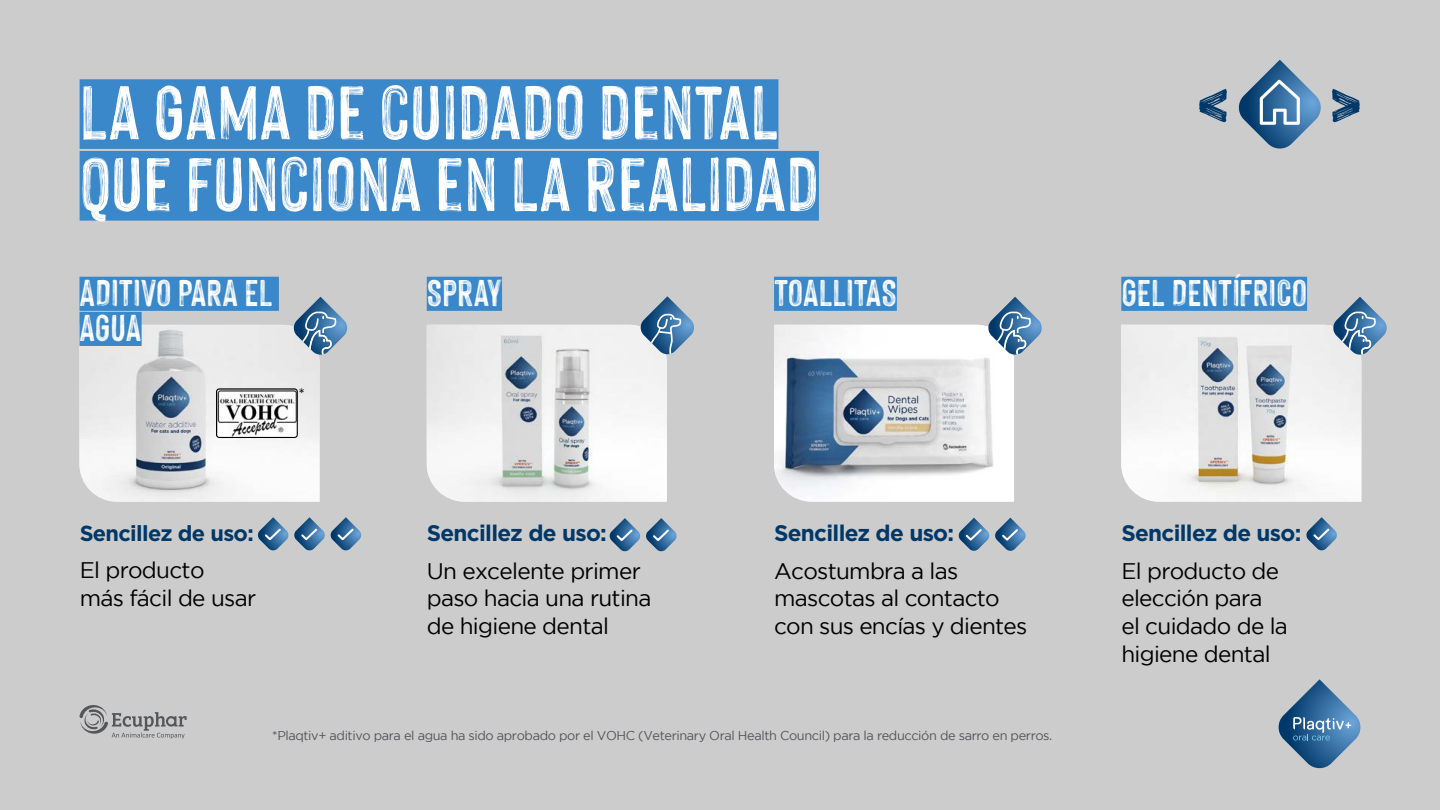
<style>
.page{position:relative;width:1440px;height:810px;background:#ccc}
.page>*{position:absolute;margin:0;border:0;box-sizing:border-box;transform-origin:0 0}
.t1{font:102.07px "Hackney Personal Use Only";color:#003869}
.t2{font:83.32px/71.7px "Hackney Personal Use Only";color:#fff}
.t3{font:40.88px/35.1px "Hackney Personal Use Only";color:#fff}
.t4{font:22.5px/27.8px "Gotham";letter-spacing:-.03em;color:#000}
.t5{font:700 22.5px "Gotham";letter-spacing:-.03em;color:#003869}
.t6{font:700 21.75px "Gotham";letter-spacing:-.03em;color:#003869}
.t7{font:15.15px "Gotham";color:#000}
.t8{font:12.75px "Gotham";letter-spacing:-.03em;color:#54555a}
</style>
<div class="page">
<div style="left:80px;top:79px;width:698px;height:70px;background:#3a88ca"></div>
<div style="left:80px;top:151px;width:739px;height:70px;background:#3a88ca"></div>
<svg style="left:1278px;top:679px;width:83px;height:90px"></svg>
<svg style="left:258px;top:517px;width:104px;height:34px"></svg>
<svg style="left:609px;top:518px;width:68px;height:34px"></svg>
<svg style="left:958px;top:518px;width:68px;height:33px"></svg>
<svg style="left:1306px;top:517px;width:31px;height:34px"></svg>
<svg style="left:80px;top:297px;width:268px;height:205px"></svg>
<svg style="left:774px;top:297px;width:268px;height:205px"></svg>
<svg style="left:1121px;top:297px;width:266px;height:205px"></svg>
<svg style="left:427px;top:296px;width:267px;height:206px"></svg>
<img style="left:218px;top:390px;width:78px;height:46px">
<div style="left:216px;top:388px;width:82px;height:50px;border:1px solid #000;border-radius:3px"></div>
<div style="left:80px;top:277px;width:199px;height:34px;background:#3a88ca"></div>
<div style="left:80px;top:312px;width:62px;height:34px;background:#3a88ca"></div>
<div style="left:427px;top:277px;width:75px;height:34px;background:#3a88ca"></div>
<div style="left:774px;top:277px;width:123px;height:34px;background:#3a88ca"></div>
<div style="left:1121px;top:277px;width:186px;height:34px;background:#3a88ca"></div>
<svg style="left:1238px;top:60px;width:83px;height:89px"></svg>
<svg style="left:79px;top:705px;width:108px;height:34px"></svg>
<h2 class="t2" style="left:80px;top:74px;width:741px">LA GAMA DE CUIDADO DENTAL<br>QUE FUNCIONA EN LA REALIDAD</h2>
<h3 class="t3" style="left:80px;top:274px;width:195px">ADITIVO PARA EL<br>AGUA</h3>
<h3 class="t3" style="left:427px;top:274px;width:77px">SPRAY</h3>
<h3 class="t3" style="left:774px;top:274px;width:124px">TOALLITAS</h3>
<h3 class="t3" style="left:1121px;top:274px;width:187px">GEL DENTÍFRICO</h3>
<p class="t7" style="left:299px;top:386px;width:8px">*</p>
<h1 class="t1" style="left:1327px;top:54px;width:37px">&gt;</h1>
<p class="t6" style="left:80px;top:521px;width:176px">Sencillez de uso:</p>
<p class="t4" style="left:80px;top:556px;width:178px">El producto<br>más fácil de usar</p>
<p class="t5" style="left:427px;top:521px;width:182px">Sencillez de uso:</p>
<p class="t4" style="left:427px;top:556px;width:226px">Un excelente primer paso hacia una rutina de higiene dental</p>
<p class="t5" style="left:774px;top:521px;width:182px">Sencillez de uso:</p>
<p class="t4" style="left:774px;top:556px;width:255px">Acostumbra a las mascotas al contacto con sus encías y dientes</p>
<p class="t8" style="left:272px;top:728px;width:782px">*Plaqtiv+ aditivo para el agua ha sido aprobado por el VOHC (Veterinary Oral Health Council) para la reducción de sarro en perros.</p>
<p class="t5" style="left:1121px;top:520px;width:182px">Sencillez de uso:</p>
<p class="t4" style="left:1121px;top:556px;width:168px">El producto de elección para<br>el cuidado de la higiene dental</p>
</div>
